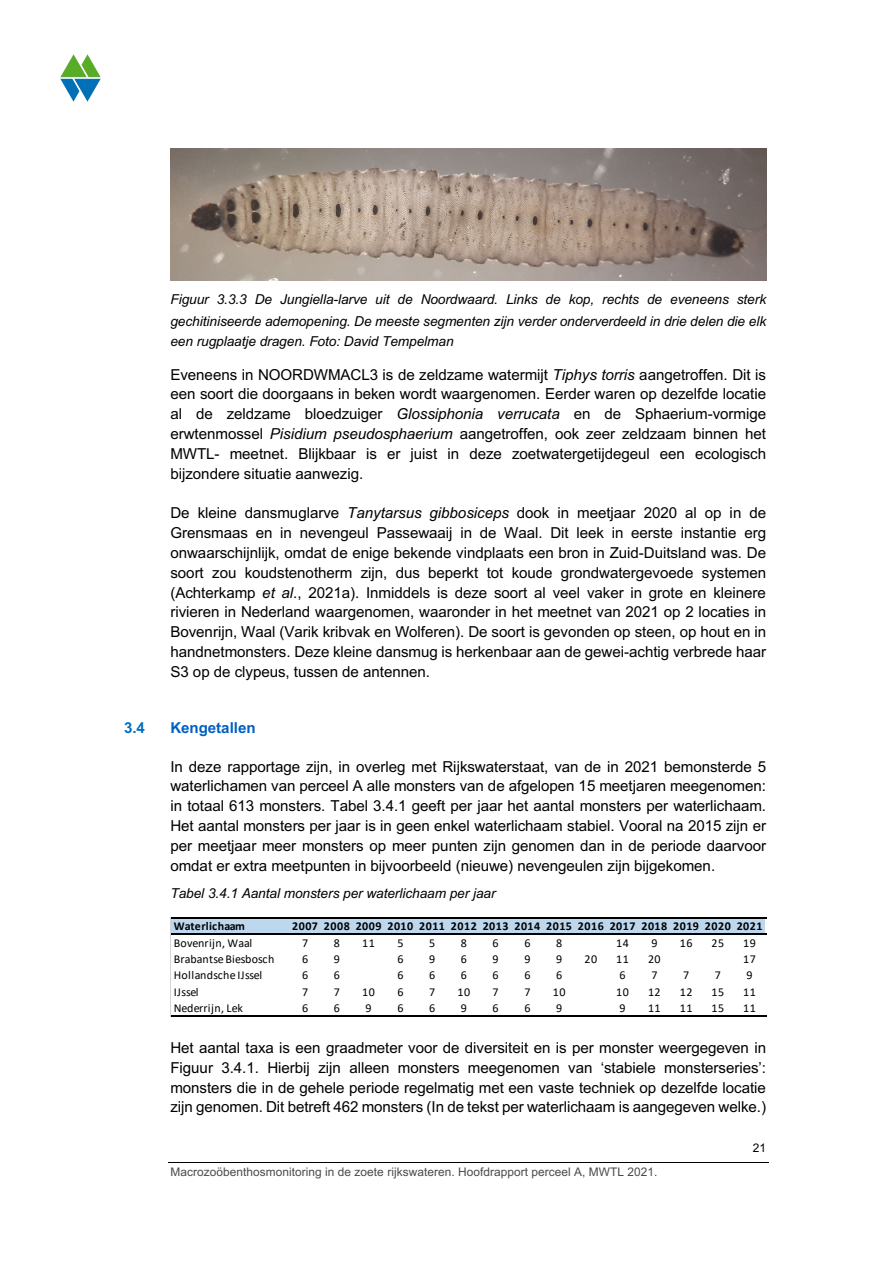
<style>
.page{position:relative;width:893px;height:1263px;background:#fff}
.page>*{position:absolute;margin:0;border:0;box-sizing:border-box;transform-origin:0 0}
.t1{font:15.15px/19.8px "Arial";letter-spacing:-.005em;color:#000;text-align:justify}
.t2{font:700 15.15px "Arial";letter-spacing:-.005em;color:#005fc4}
.t3{font:700 15.15px "Arial";color:#0070c0}
.t4{font:italic 13.65px/21px "Arial";letter-spacing:-.005em;color:#000;text-align:justify}
.t5{font:12px "Calibri";letter-spacing:.02em;color:#000}
.t6{font:700 12px "Calibri";letter-spacing:.04em;color:#000}
.t7{font:700 12px "Calibri";letter-spacing:.01em;color:#000}
.t8{font:11.85px "Arial";letter-spacing:.005em;color:#4a4a4a}
.t9{font:11.85px "Arial";color:#000}
.s1{font-style:italic}
</style>
<div class="page">
<hr style="left:168px;top:1162px;width:600px;height:1px;background:#000">
<img style="left:60px;top:55px;width:40px;height:47px">
<img style="left:171px;top:148px;width:595px;height:132px">
<hr style="left:171px;top:917px;width:1px;height:100px;background:#d4d4d4">
<div style="left:172px;top:918px;width:594px;height:17px;background:#bdd7ee"></div>
<svg style="left:765px;top:918px;width:1px;height:15px"></svg>
<hr style="left:171px;top:917px;width:595px;height:1px;background:#000">
<hr style="left:171px;top:933px;width:595px;height:2px;background:#000">
<hr style="left:171px;top:1016px;width:595px;height:1px;background:#000">
<p class="t4" style="left:170px;top:289px;width:597px">Figuur 3.3.3 De Jungiella-larve uit de Noordwaard. Links de kop, rechts de eveneens sterk gechitiniseerde ademopening. De meeste segmenten zijn verder onderverdeeld in drie delen die elk een rugplaatje dragen. Foto: David Tempelman</p>
<p class="t1" style="left:170px;top:364px;width:597px">Eveneens in NOORDWMACL3 is de zeldzame watermijt <span class="s1">Tiphys torris</span> aangetroffen. Dit is een soort die doorgaans in beken wordt waargenomen. Eerder waren op dezelfde locatie al de zeldzame bloedzuiger <span class="s1">Glossiphonia verrucata</span> en de Sphaerium-vormige erwtenmossel <span class="s1">Pisidium pseudosphaerium</span> aangetroffen, ook zeer zeldzaam binnen het MWTL- meetnet. Blijkbaar is er juist in deze zoetwatergetijdegeul een ecologisch bijzondere situatie aanwezig.</p>
<p class="t1" style="left:170px;top:503px;width:597px">De kleine dansmuglarve <span class="s1">Tanytarsus gibbosiceps</span> dook in meetjaar 2020 al op in de Grensmaas en in nevengeul Passewaaij in de Waal. Dit leek in eerste instantie erg onwaarschijnlijk, omdat de enige bekende vindplaats een bron in Zuid-Duitsland was. De soort zou koudstenotherm zijn, dus beperkt tot koude grondwatergevoede systemen (Achterkamp <span class="s1">et al</span>., 2021a). Inmiddels is deze soort al veel vaker in grote en kleinere rivieren in Nederland waargenomen, waaronder in het meetnet van 2021 op 2 locaties in Bovenrijn, Waal (Varik kribvak en Wolferen). De soort is gevonden op steen, op hout en in handnetmonsters. Deze kleine dansmug is herkenbaar aan de gewei-achtig verbrede haar S3 op de clypeus, tussen de antennen.</p>
<p class="t3" style="left:124px;top:719px;width:22px">3.4</p>
<p class="t2" style="left:170px;top:719px;width:87px">Kengetallen</p>
<p class="t1" style="left:170px;top:756px;width:597px">In deze rapportage zijn, in overleg met Rijkswaterstaat, van de in 2021 bemonsterde 5 waterlichamen van perceel A alle monsters van de afgelopen 15 meetjaren meegenomen: in totaal 613 monsters. Tabel 3.4.1 geeft per jaar het aantal monsters per waterlichaam.<br>Het aantal monsters per jaar is in geen enkel waterlichaam stabiel. Vooral na 2015 zijn er per meetjaar meer monsters op meer punten zijn genomen dan in de periode daarvoor omdat er extra meetpunten in bijvoorbeeld (nieuwe) nevengeulen zijn bijgekomen.</p>
<p class="t4" style="left:170px;top:883px;width:327px">Tabel 3.4.1 Aantal monsters per waterlichaam per jaar</p>
<p class="t7" style="left:174px;top:919px;width:73px">Waterlichaam</p>
<p class="t6" style="left:292px;top:919px;width:472px">2007 2008 2009 2010 2011 2012 2013 2014 2015 2016 2017 2018 2019 2020 2021</p>
<p class="t5" style="left:174px;top:935px;width:80px">Bovenrijn, Waal</p>
<p class="t5" style="left:302px;top:935px;width:8px">7</p>
<p class="t5" style="left:334px;top:935px;width:8px">8</p>
<p class="t5" style="left:362px;top:935px;width:14px">11</p>
<p class="t5" style="left:397px;top:935px;width:8px">5</p>
<p class="t5" style="left:429px;top:935px;width:8px">5</p>
<p class="t5" style="left:461px;top:935px;width:8px">8</p>
<p class="t5" style="left:492px;top:935px;width:8px">6</p>
<p class="t5" style="left:524px;top:935px;width:8px">6</p>
<p class="t5" style="left:556px;top:935px;width:8px">8</p>
<p class="t5" style="left:616px;top:935px;width:14px">14</p>
<p class="t5" style="left:651px;top:935px;width:8px">9</p>
<p class="t5" style="left:679px;top:935px;width:14px">16</p>
<p class="t5" style="left:711px;top:935px;width:14px">25</p>
<p class="t5" style="left:743px;top:935px;width:14px">19</p>
<p class="t5" style="left:174px;top:952px;width:102px">Brabantse Biesbosch</p>
<p class="t5" style="left:302px;top:952px;width:8px">6</p>
<p class="t5" style="left:334px;top:952px;width:8px">9</p>
<p class="t5" style="left:397px;top:952px;width:8px">6</p>
<p class="t5" style="left:429px;top:952px;width:8px">9</p>
<p class="t5" style="left:461px;top:952px;width:8px">6</p>
<p class="t5" style="left:492px;top:952px;width:8px">9</p>
<p class="t5" style="left:524px;top:952px;width:8px">9</p>
<p class="t5" style="left:556px;top:952px;width:8px">9</p>
<p class="t5" style="left:584px;top:952px;width:14px">20</p>
<p class="t5" style="left:616px;top:952px;width:14px">11</p>
<p class="t5" style="left:648px;top:952px;width:14px">20</p>
<p class="t5" style="left:743px;top:952px;width:14px">17</p>
<p class="t5" style="left:174px;top:968px;width:90px">Hollandsche IJssel</p>
<p class="t5" style="left:302px;top:968px;width:8px">6</p>
<p class="t5" style="left:334px;top:968px;width:8px">6</p>
<p class="t5" style="left:397px;top:968px;width:8px">6</p>
<p class="t5" style="left:429px;top:968px;width:8px">6</p>
<p class="t5" style="left:461px;top:968px;width:8px">6</p>
<p class="t5" style="left:492px;top:968px;width:8px">6</p>
<p class="t5" style="left:524px;top:968px;width:8px">6</p>
<p class="t5" style="left:556px;top:968px;width:8px">6</p>
<p class="t5" style="left:619px;top:968px;width:8px">6</p>
<p class="t5" style="left:651px;top:968px;width:8px">7</p>
<p class="t5" style="left:683px;top:968px;width:8px">7</p>
<p class="t5" style="left:714px;top:968px;width:8px">7</p>
<p class="t5" style="left:746px;top:968px;width:8px">9</p>
<p class="t5" style="left:174px;top:984px;width:26px">IJssel</p>
<p class="t5" style="left:302px;top:984px;width:8px">7</p>
<p class="t5" style="left:334px;top:984px;width:8px">7</p>
<p class="t5" style="left:362px;top:984px;width:14px">10</p>
<p class="t5" style="left:397px;top:984px;width:8px">6</p>
<p class="t5" style="left:429px;top:984px;width:8px">7</p>
<p class="t5" style="left:457px;top:984px;width:14px">10</p>
<p class="t5" style="left:492px;top:984px;width:8px">7</p>
<p class="t5" style="left:524px;top:984px;width:8px">7</p>
<p class="t5" style="left:553px;top:984px;width:14px">10</p>
<p class="t5" style="left:616px;top:984px;width:14px">10</p>
<p class="t5" style="left:648px;top:984px;width:14px">12</p>
<p class="t5" style="left:679px;top:984px;width:14px">12</p>
<p class="t5" style="left:711px;top:984px;width:14px">15</p>
<p class="t5" style="left:743px;top:984px;width:14px">11</p>
<p class="t5" style="left:174px;top:1001px;width:70px">Nederrijn, Lek</p>
<p class="t5" style="left:302px;top:1001px;width:8px">6</p>
<p class="t5" style="left:334px;top:1001px;width:8px">6</p>
<p class="t5" style="left:365px;top:1001px;width:8px">9</p>
<p class="t5" style="left:397px;top:1001px;width:8px">6</p>
<p class="t5" style="left:429px;top:1001px;width:8px">6</p>
<p class="t5" style="left:461px;top:1001px;width:8px">9</p>
<p class="t5" style="left:492px;top:1001px;width:8px">6</p>
<p class="t5" style="left:524px;top:1001px;width:8px">6</p>
<p class="t5" style="left:556px;top:1001px;width:8px">9</p>
<p class="t5" style="left:619px;top:1001px;width:8px">9</p>
<p class="t5" style="left:648px;top:1001px;width:14px">11</p>
<p class="t5" style="left:679px;top:1001px;width:14px">11</p>
<p class="t5" style="left:711px;top:1001px;width:14px">15</p>
<p class="t5" style="left:743px;top:1001px;width:14px">11</p>
<p class="t1" style="left:170px;top:1038px;width:597px">Het aantal taxa is een graadmeter voor de diversiteit en is per monster weergegeven in Figuur 3.4.1. Hierbij zijn alleen monsters meegenomen van ‘stabiele monsterseries’: monsters die in de gehele periode regelmatig met een vaste techniek op dezelfde locatie zijn genomen. Dit betreft 462 monsters (In de tekst per waterlichaam is aangegeven welke.)</p>
<p class="t8" style="left:170px;top:1165px;width:488px">Macrozoöbenthosmonitoring in de zoete rijkswateren. Hoofdrapport perceel A, MWTL 2021.</p>
<p class="t9" style="left:752px;top:1142px;width:15px">21</p>
</div>
